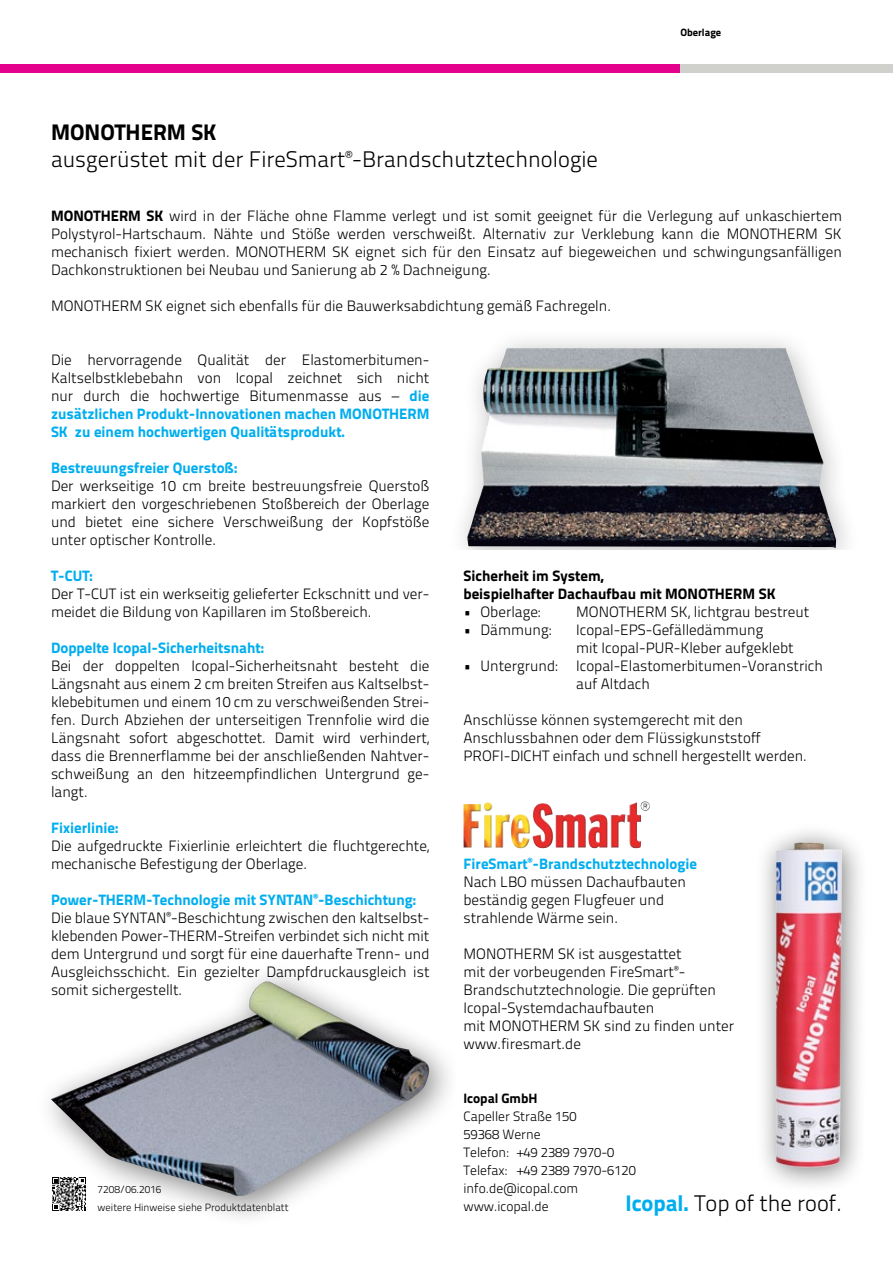
<style>
.page{position:relative;width:893px;height:1263px;background:#fff}
.page>*{position:absolute;margin:0;border:0;box-sizing:border-box;transform-origin:0 0}
.t1{font:22.5px "Titillium Text 25 L 250 wt";color:#000}
.t2{font:22.5px "Titillium Text 25 L 999 wt";color:#000}
.t3{font:15px/18px "Titillium Text 25 L 250 wt";color:#000}
.t4{font:15px/18px "Titillium Text 25 L 999 wt";color:#00aeef}
.t5{font:15px/18px "Titillium Text 25 L 999 wt";color:#000}
.t6{font:13.5px/18px "Titillium Text 25 L 250 wt";color:#000}
.t7{font:13.5px "Titillium Text 25 L 999 wt";color:#000}
.t8{font:10.5px/18px "Titillium Text 25 L 250 wt";color:#000}
.t9{font:10.5px "Titillium Text 25 L 999 wt";color:#000}
.s1{font-family:"Titillium Text 25 L 999 wt"}
.s2{font-family:"Titillium Text 25 L 999 wt";color:#00aeef}
</style>
<div class="page">
<div style="left:33px;top:961px;width:422px;height:268px;background:#000;opacity:.5"></div>
<img style="left:51px;top:981px;width:378px;height:219px">
<div style="left:0;top:64px;width:680px;height:8px;background:#e4028c"></div>
<div style="left:680px;top:64px;width:213px;height:8px;background:#d0d0cd"></div>
<div style="left:755px;top:822px;width:114px;height:372px;background:#000;opacity:.5"></div>
<img style="left:776px;top:842px;width:66px;height:326px">
<div style="left:448px;top:329px;width:411px;height:220px;background:#000;opacity:.25"></div>
<img style="left:467px;top:348px;width:369px;height:200px">
<svg style="left:640px;top:801px;width:10px;height:10px"></svg>
<div style="left:51px;top:1176px;width:36px;height:36px;background:#fff"></div>
<svg style="left:52px;top:1177px;width:34px;height:34px"></svg>
<h1 class="t2" style="left:51px;top:115px;width:167px">MONOTHERM SK</h1>
<h1 class="t1" style="left:51px;top:143px;width:548px">ausgerüstet mit der FireSmart<sup>®</sup>-Brandschutztechnologie</h1>
<p class="t9" style="left:680px;top:24px;width:42px">Oberlage</p>
<p class="t3" style="left:51px;top:206px;width:792px;text-align:justify"><span class="s1">MONOTHERM SK</span> wird in der Fläche ohne Flamme verlegt und ist somit geeignet für die Verlegung auf unkaschiertem Polystyrol-Hartschaum. Nähte und Stöße werden verschweißt. Alternativ zur Verklebung kann die MONOTHERM SK mechanisch fixiert werden. MONOTHERM SK eignet sich für den Einsatz auf biegeweichen und schwingungsanfälligen Dachkonstruktionen bei Neubau und Sanierung ab 2 % Dachneigung.</p>
<p class="t3" style="left:51px;top:296px;width:562px">MONOTHERM SK eignet sich ebenfalls für die Bauwerksabdichtung gemäß Fachregeln.</p>
<p class="t3" style="left:51px;top:350px;width:380px;text-align:justify">Die hervorragende Qualität der Elastomerbitumen-Kaltselbstklebebahn von Icopal zeichnet sich nicht nur durch die hochwertige Bitumenmasse aus – <span class="s2">die</span></p>
<p class="t4" style="left:51px;top:404px;width:380px">zusätzlichen Produkt-Innovationen machen MONOTHERM<br>SK zu einem hochwertigen Qualitätsprodukt.</p>
<p class="t4" style="left:51px;top:458px;width:188px">Bestreuungsfreier Querstoß:</p>
<p class="t3" style="left:51px;top:476px;width:380px;text-align:justify">Der werkseitige 10 cm breite bestreuungsfreie Querstoß markiert den vorgeschriebenen Stoßbereich der Oberlage und bietet eine sichere Verschweißung der Kopfstöße unter optischer Kontrolle.</p>
<p class="t4" style="left:51px;top:566px;width:44px">T-CUT:</p>
<p class="t3" style="left:51px;top:584px;width:380px">Der T-CUT ist ein werkseitig gelieferter Eckschnitt und ver&shy;meidet die Bildung von Kapillaren im Stoßbereich.</p>
<p class="t4" style="left:51px;top:638px;width:215px">Doppelte Icopal-Sicherheitsnaht:</p>
<p class="t3" style="left:51px;top:656px;width:380px;text-align:justify">Bei der doppelten Icopal-Sicherheitsnaht besteht die Längsnaht aus einem 2 cm breiten Streifen aus Kaltselbst&shy;klebebitumen und einem 10 cm zu verschweißenden Strei&shy;fen. Durch Abziehen der unterseitigen Trennfolie wird die Längsnaht sofort abgeschottet. Damit wird verhindert, dass die Brennerflamme bei der anschließenden Nahtver&shy;schweißung an den hitzeempfindlichen Untergrund ge&shy;langt.</p>
<p class="t4" style="left:51px;top:818px;width:69px">Fixierlinie:</p>
<p class="t3" style="left:51px;top:836px;width:380px">Die aufgedruckte Fixierlinie erleichtert die fluchtgerechte, mechanische Befestigung der Oberlage.</p>
<p class="t4" style="left:51px;top:890px;width:367px">Power-THERM-Technologie mit SYNTAN<sup>®</sup>-Beschichtung:</p>
<p class="t3" style="left:51px;top:908px;width:380px;text-align:justify">Die blaue SYNTAN<sup>®</sup>-Beschichtung zwischen den kaltselbst&shy;klebenden Power-THERM-Streifen verbindet sich nicht mit dem Untergrund und sorgt für eine dauerhafte Trenn- und Ausgleichsschicht. Ein gezielter Dampfdruckausgleich ist somit sichergestellt.</p>
<p class="t5" style="left:463px;top:566px;width:314px">Sicherheit im System,<br>beispielhafter Dachaufbau mit MONOTHERM SK</p>
<p class="t3" style="left:463px;top:602px;width:78px">• Oberlage:</p>
<p class="t3" style="left:576px;top:602px;width:235px">MONOTHERM SK, lichtgrau bestreut</p>
<p class="t3" style="left:463px;top:620px;width:89px">• Dämmung:</p>
<p class="t3" style="left:576px;top:620px;width:219px">Icopal-EPS-Gefälledämmung<br>mit Icopal-PUR-Kleber aufgeklebt</p>
<p class="t3" style="left:576px;top:656px;width:248px;text-indent:-113px">• Untergrund: Icopal-Elastomerbitumen-Voranstrich auf Altdach</p>
<p class="t3" style="left:463px;top:710px;width:345px">Anschlüsse können systemgerecht mit den<br>Anschlussbahnen oder dem Flüssigkunststoff<br>PROFI-DICHT einfach und schnell hergestellt werden.</p>
<p class="t4" style="left:463px;top:854px;width:235px">FireSmart<sup>®</sup>-Brandschutztechnologie</p>
<p class="t3" style="left:463px;top:872px;width:224px">Nach LBO müssen Dachaufbauten beständig gegen Flugfeuer und strahlende Wärme sein.</p>
<p class="t3" style="left:463px;top:944px;width:272px">MONOTHERM SK ist ausgestattet<br>mit der vorbeugenden FireSmart<sup>®</sup>-<br>Brandschutztechnologie. Die geprüften<br>Icopal-Systemdachaufbauten<br>mit MONOTHERM SK sind zu finden unter www.firesmart.de</p>
<p class="t7" style="left:463px;top:1088px;width:75px">Icopal GmbH</p>
<p class="t6" style="left:463px;top:1107px;width:174px">Capeller Straße 150<br>59368 Werne<br>Telefon: +49 2389 7970-0<br>Telefax: +49 2389 7970-6120 info.de@icopal.com www.icopal.de</p>
<p class="t8" style="left:98px;top:1180px;width:192px">7208/06.2016<br>weitere Hinweise siehe Produktdatenblatt</p>
<h1 class="t1" style="left:625px;top:1187px;width:218px"><span class="s2">Icopal.</span> Top of the roof.</h1>
</div>
